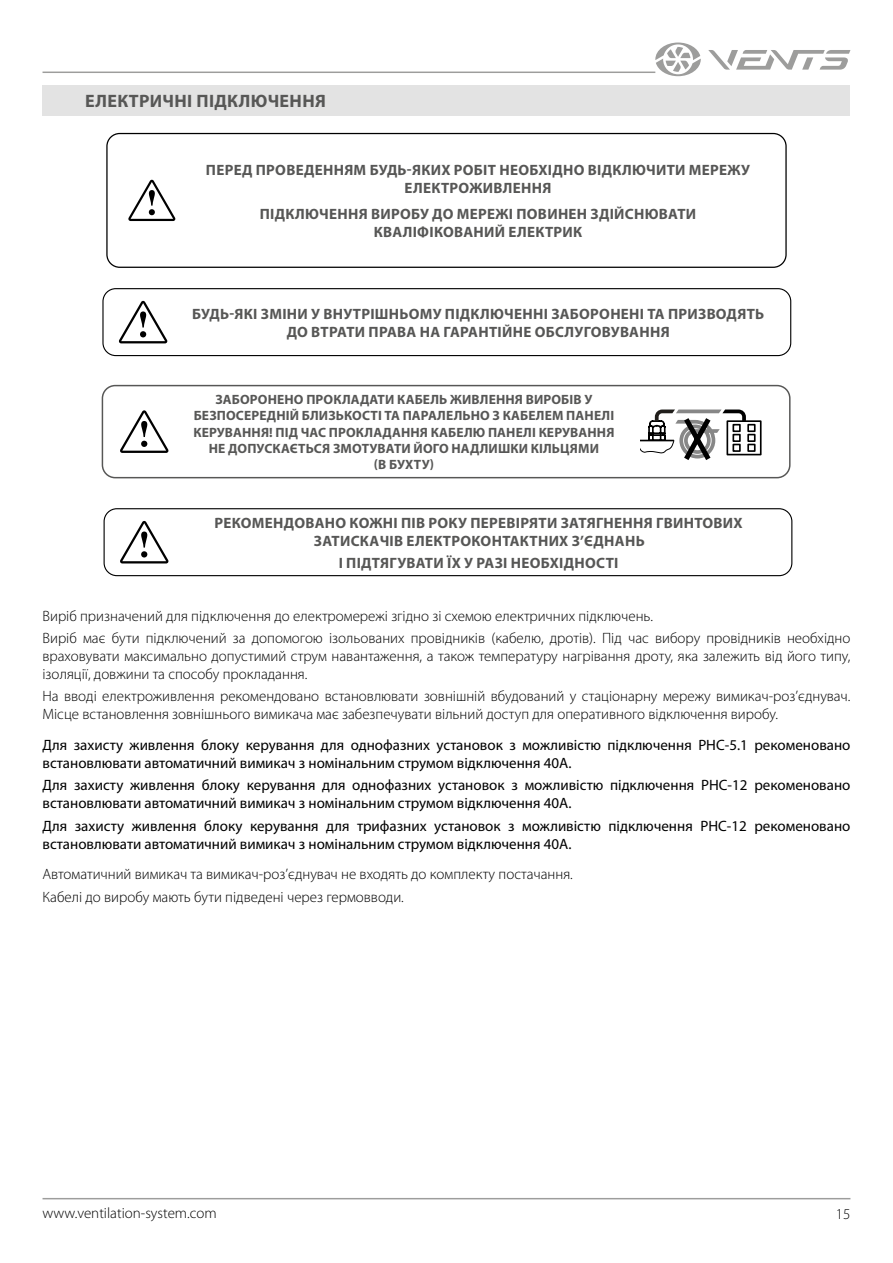
<style>
.page{position:relative;width:893px;height:1263px;background:#fff}
.page>*{position:absolute;margin:0;border:0;box-sizing:border-box;transform-origin:0 0}
.t1{font:700 18px "Myriad Pro";letter-spacing:.02em;color:#575756}
.t2{font:300 15px/22.2px "Myriad Pro";color:#000}
.t3{font:15px/18px "Myriad Pro";color:#000}
.t4{font:700 15px/18px "Myriad Pro";letter-spacing:.02em;color:#575756;text-align:center}
.t5{font:700 13.5px/16.2px "Myriad Pro";letter-spacing:.01em;color:#575756;text-align:center}
</style>
<div class="page">
<hr style="left:43px;top:1198px;width:807px;height:1px;background:#9d9d9c">
<hr style="left:43px;top:72px;width:612px;height:1px;background:#9d9d9c">
<svg style="left:708px;top:50px;width:142px;height:20px"></svg>
<svg style="left:655px;top:43px;width:46px;height:33px"></svg>
<div style="left:43px;top:85px;width:807px;height:31px;background:#e3e3e3"></div>
<div style="left:106px;top:133px;width:681px;height:135px;border:1px solid #000;border-radius:13px"></div>
<svg style="left:128px;top:180px;width:47px;height:41px"></svg>
<div style="left:102px;top:385px;width:688px;height:93px;border:1px solid #575756;border-radius:13px"></div>
<svg style="left:641px;top:409px;width:121px;height:51px"></svg>
<div style="left:102px;top:288px;width:689px;height:68px;border:1px solid #000;border-radius:13px"></div>
<svg style="left:119px;top:301px;width:48px;height:42px"></svg>
<div style="left:104px;top:508px;width:688px;height:68px;border:1px solid #000;border-radius:13px"></div>
<svg style="left:120px;top:521px;width:49px;height:42px"></svg>
<svg style="left:120px;top:410px;width:49px;height:43px"></svg>
<p class="t1" style="left:85px;top:89px;width:242px">ЕЛЕКТРИЧНІ ПІДКЛЮЧЕННЯ</p>
<p class="t4" style="left:206px;top:160px;width:546px">ПЕРЕД ПРОВЕДЕННЯМ БУДЬ-ЯКИХ РОБІТ НЕОБХІДНО ВІДКЛЮЧИТИ МЕРЕЖУ<br>ЕЛЕКТРОЖИВЛЕННЯ</p>
<p class="t4" style="left:260px;top:205px;width:438px">ПІДКЛЮЧЕННЯ ВИРОБУ ДО МЕРЕЖІ ПОВИНЕН ЗДІЙСНЮВАТИ<br>КВАЛІФІКОВАНИЙ ЕЛЕКТРИК</p>
<p class="t4" style="left:192px;top:304px;width:574px">БУДЬ-ЯКІ ЗМІНИ У ВНУТРІШНЬОМУ ПІДКЛЮЧЕННІ ЗАБОРОНЕНІ ТА ПРИЗВОДЯТЬ<br>ДО ВТРАТИ ПРАВА НА ГАРАНТІЙНЕ ОБСЛУГОВУВАННЯ</p>
<p class="t5" style="left:193px;top:391px;width:423px">ЗАБОРОНЕНО ПРОКЛАДАТИ КАБЕЛЬ ЖИВЛЕННЯ ВИРОБІВ У БЕЗПОСЕРЕДНІЙ БЛИЗЬКОСТІ ТА ПАРАЛЕЛЬНО З КАБЕЛЕМ ПАНЕЛІ КЕРУВАННЯ! ПІД ЧАС ПРОКЛАДАННЯ КАБЕЛЮ ПАНЕЛІ КЕРУВАННЯ НЕ ДОПУСКАЄТЬСЯ ЗМОТУВАТИ ЙОГО НАДЛИШКИ КІЛЬЦЯМИ<br>(В БУХТУ)</p>
<p class="t4" style="left:214px;top:513px;width:530px">РЕКОМЕНДОВАНО КОЖНІ ПІВ РОКУ ПЕРЕВІРЯТИ ЗАТЯГНЕННЯ ГВИНТОВИХ<br>ЗАТИСКАЧІВ ЕЛЕКТРОКОНТАКТНИХ З’ЄДНАНЬ</p>
<p class="t4" style="left:339px;top:553px;width:281px">І ПІДТЯГУВАТИ ЇХ У РАЗІ НЕОБХІДНОСТІ</p>
<p class="t2" style="left:43px;top:605px;width:809px">Виріб призначений для підключення до електромережі згідно зі схемою електричних підключень.<br>Виріб має бути підключений за допомогою ізольованих провідників (кабелю, дротів). Під час вибору провідників необхідно</p>
<p class="t2" style="left:43px;top:647px;width:809px;line-height:18px">враховувати максимально допустимий струм навантаження, а також температуру нагрівання дроту, яка залежить від його типу, ізоляції, довжини та способу прокладання.</p>
<p class="t2" style="left:43px;top:687px;width:809px;line-height:18px">На вводі електроживлення рекомендовано встановлювати зовнішній вбудований у стаціонарну мережу вимикач-роз’єднувач.<br>Місце встановлення зовнішнього вимикача має забезпечувати вільний доступ для оперативного відключення виробу.</p>
<p class="t3" style="left:43px;top:736px;width:809px">Для захисту живлення блоку керування для однофазних установок з можливістю підключення РНС-5.1 рекоменовано встановлювати автоматичний вимикач з номінальним струмом відключення 40А.</p>
<p class="t3" style="left:43px;top:776px;width:809px">Для захисту живлення блоку керування для однофазних установок з можливістю підключення РНС-12 рекоменовано встановлювати автоматичний вимикач з номінальним струмом відключення 40А.</p>
<p class="t3" style="left:43px;top:816px;width:809px">Для захисту живлення блоку керування для трифазних установок з можливістю підключення РНС-12 рекоменовано встановлювати автоматичний вимикач з номінальним струмом відключення 40А.</p>
<p class="t2" style="left:43px;top:863px;width:532px">Автоматичний вимикач та вимикач-роз’єднувач не входять до комплекту постачання.<br>Кабелі до виробу мають бути підведені через гермовводи.</p>
<p class="t2" style="left:43px;top:1202px;width:176px">www.ventilation-system.com</p>
<p class="t2" style="left:836px;top:1203px;width:16px">15</p>
</div>
